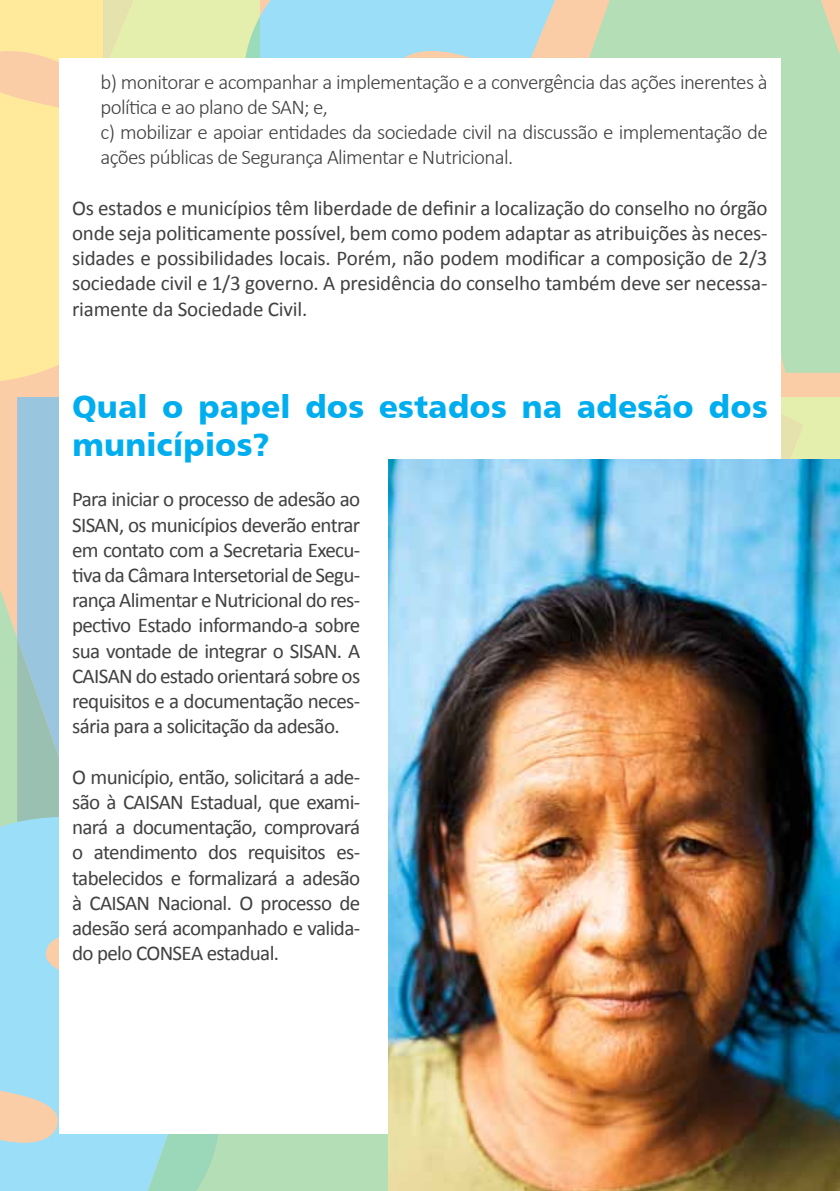
<style>
.page{position:relative;width:840px;height:1191px;background:#fff}
.page>*{position:absolute;margin:0;border:0;box-sizing:border-box;transform-origin:0 0}
.t1{font:32px/38.4px "Humanist 777 BT Black B";color:#00aeef}
.t2{font:21px/25.2px "Calibri";letter-spacing:-.03em;color:#414042;text-align:justify}
.t3{font:300 21px/25.2px "Calibri";letter-spacing:-.03em;color:#414042}
</style>
<div class="page">
<div style="left:260px;top:0;width:216px;height:58px;background:#9adef8"></div>
<div style="left:151px;top:0;width:109px;height:58px;background:#e5efad"></div>
<svg style="left:0;top:0;width:151px;height:383px"></svg>
<svg style="left:219px;top:17px;width:41px;height:41px"></svg>
<svg style="left:476px;top:0;width:363px;height:373px;fill:#b3deb6"></svg>
<svg style="left:0;top:397px;width:59px;height:419px"></svg>
<svg style="left:781px;top:397px;width:58px;height:62px"></svg>
<svg style="left:0;top:816px;width:125px;height:375px;fill:#9adef8"></svg>
<div style="left:125px;top:1134px;width:263px;height:57px;background:#b3deb6"></div>
<svg style="left:127px;top:1134px;width:94px;height:57px"></svg>
<div style="left:59px;top:58px;width:721px;height:1075px;background:#fff"></div>
<img style="left:388px;top:459px;width:451px;height:732px">
<p class="t3" style="left:100px;top:69px;width:668px">b) monitorar e acompanhar a implementação e a convergência das ações inerentes à política e ao plano de SAN; e,<br>c) mobilizar e apoiar entidades da sociedade civil na discussão e implementação de ações públicas de Segurança Alimentar e Nutricional.</p>
<p class="t2" style="left:72px;top:195px;width:696px">Os estados e municípios têm liberdade de definir a localização do conselho no órgão onde seja politicamente possível, bem como podem adaptar as atribuições às neces&shy;sidades e possibilidades locais. Porém, não podem modificar a composição de 2/3 sociedade civil e 1/3 governo. A presidência do conselho também deve ser necessa&shy;riamente da Sociedade Civil.</p>
<h1 class="t1" style="left:72px;top:386px;width:697px">Qual o papel dos estados na adesão dos municípios?</h1>
<p class="t2" style="left:72px;top:487px;width:289px">Para iniciar o processo de adesão ao SISAN, os municípios deverão entrar em contato com a Secretaria Execu&shy;tiva da Câmara Intersetorial de Segu&shy;rança Alimentar e Nutricional do res&shy;pectivo Estado informando-a sobre sua vontade de integrar o SISAN. A CAISAN do estado orientará sobre os requisitos e a documentação neces&shy;sária para a solicitação da adesão.</p>
<p class="t2" style="left:72px;top:764px;width:289px">O município, então, solicitará a ade&shy;são à CAISAN Estadual, que exami&shy;nará a documentação, comprovará o atendimento dos requisitos es&shy;tabelecidos e formalizará a adesão à CAISAN Nacional. O processo de adesão será acompanhado e valida&shy;do pelo CONSEA estadual.</p>
</div>
